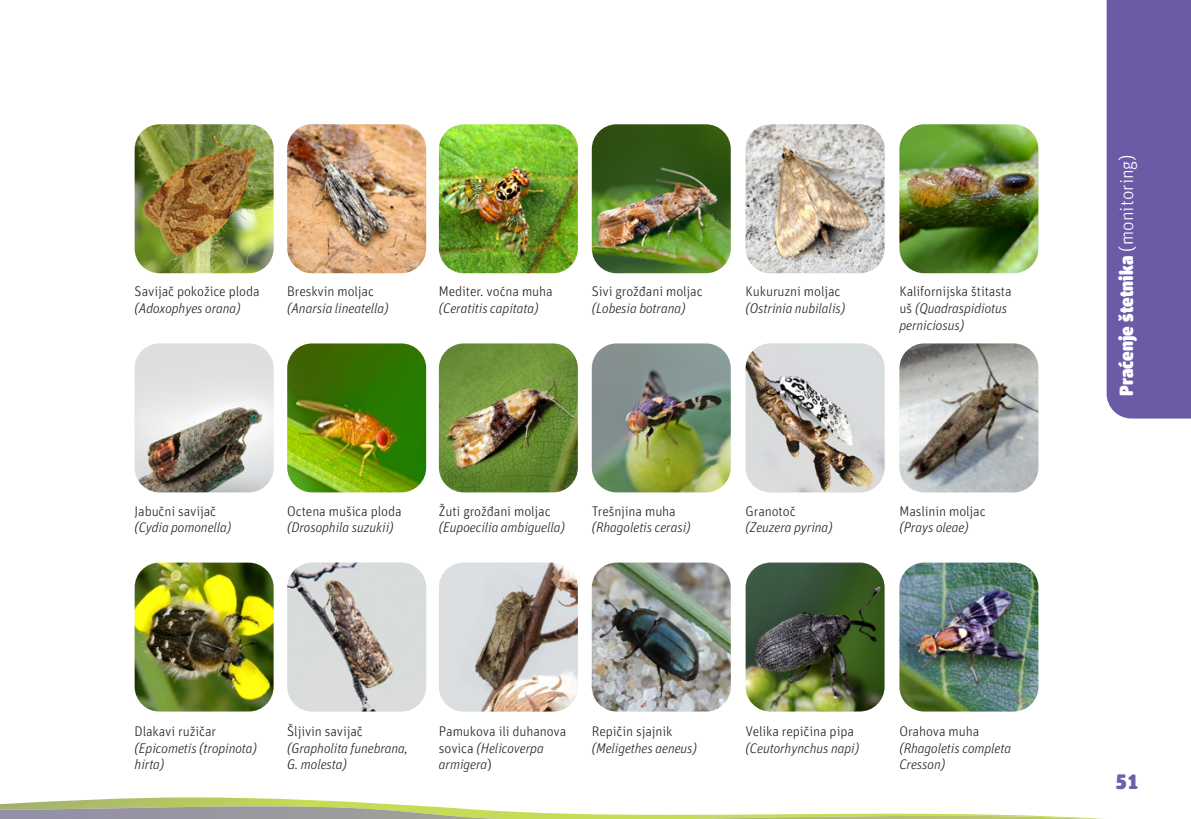
<style>
.page{position:relative;width:1191px;height:819px;background:#fff}
.page>*{position:absolute;margin:0;border:0;box-sizing:border-box;transform-origin:0 0}
.broj_stranice{font:900 21px "FF Unit Rounded Pro";color:#6e5fa9}
.stranica_oznaka_kategorije{font:900 19.25px "FF Unit Rounded Pro";color:#fff}
.tablica{font:italic 300 14px/16.8px "FF Unit Pro";letter-spacing:-.01em;color:#231f20}
.tablica-2{font:300 14px/16.8px "FF Unit Rounded Pro";letter-spacing:-.01em;color:#231f20}
.s1{font-family:"FF Unit Pro";font-style:italic}
.s2{font-family:"FF Unit Rounded Pro";font-style:normal}
.s3{font-weight:300}
</style>
<div class="page">
<svg style="left:0;top:797px;width:1104px;height:22px"></svg>
<div style="left:1106px;top:0;width:85px;height:418px;background:#6b5ba7"></div>
<img style="left:135px;top:124px;width:139px;height:149px">
<img style="left:592px;top:124px;width:138px;height:149px">
<img style="left:592px;top:343px;width:138px;height:149px">
<img style="left:592px;top:562px;width:138px;height:149px">
<img style="left:135px;top:343px;width:139px;height:149px">
<img style="left:439px;top:343px;width:139px;height:149px">
<img style="left:287px;top:124px;width:139px;height:149px">
<img style="left:745px;top:124px;width:139px;height:149px">
<img style="left:745px;top:343px;width:139px;height:149px">
<img style="left:745px;top:562px;width:139px;height:149px">
<img style="left:899px;top:562px;width:139px;height:149px">
<img style="left:287px;top:343px;width:139px;height:149px">
<img style="left:287px;top:562px;width:139px;height:149px">
<img style="left:439px;top:124px;width:139px;height:149px">
<img style="left:899px;top:124px;width:139px;height:149px">
<img style="left:899px;top:343px;width:139px;height:149px">
<img style="left:135px;top:562px;width:139px;height:149px">
<img style="left:439px;top:562px;width:139px;height:149px">
<p class="tablica-2" style="left:135px;top:282px;width:127px">Savijač pokožice ploda <span class="s1">(Adoxophyes orana)</span></p>
<p class="tablica" style="left:287px;top:282px;width:103px"><span class="s2">Breskvin moljac </span>(Anarsia lineatella)</p>
<p class="tablica" style="left:439px;top:282px;width:115px"><span class="s2">Mediter. voćna muha </span>(Ceratitis capitata)</p>
<p class="tablica-2" style="left:592px;top:282px;width:112px">Sivi grožđani moljac <span class="s1">(Lobesia botrana)</span></p>
<p class="tablica" style="left:745px;top:282px;width:101px"><span class="s2">Kukuruzni moljac </span>(Ostrinia nubilalis)</p>
<p class="tablica" style="left:899px;top:282px;width:114px"><span class="s2">Kalifornijska štitasta uš</span> (Quadraspidiotus perniciosus)</p>
<p class="stranica_oznaka_kategorije" style="left:1112px;top:396px;width:243px;rotate:-90deg">Praćenje štetnika <span class="s3">(monitoring)</span></p>
<p class="tablica" style="left:135px;top:502px;width:98px"><span class="s2">Jabučni savijač </span>(Cydia pomonella)</p>
<p class="tablica" style="left:287px;top:502px;width:116px"><span class="s2">Octena mušica ploda </span>(Drosophila suzukii)</p>
<p class="tablica-2" style="left:439px;top:502px;width:113px">Žuti grožđani moljac</p>
<p class="tablica" style="left:439px;top:518px;width:128px">(Eupoecilia ambiguella)</p>
<p class="tablica" style="left:592px;top:502px;width:100px"><span class="s2">Trešnjina muha </span>(Rhagoletis cerasi)</p>
<p class="tablica" style="left:745px;top:502px;width:89px"><span class="s2">Granotoč </span>(Zeuzera pyrina)</p>
<p class="tablica-2" style="left:899px;top:502px;width:88px">Maslinin moljac <span class="s1">(Prays oleae)</span></p>
<p class="tablica" style="left:135px;top:722px;width:124px"><span class="s2">Dlakavi ružičar </span>(Epicometis (tropinota) hirta)</p>
<p class="tablica" style="left:287px;top:722px;width:122px"><span class="s2">Šljivin savijač </span>(Grapholita funebrana,<br>G. molesta)</p>
<p class="tablica-2" style="left:439px;top:722px;width:129px">Pamukova ili duhanova sovica <span class="s1">(Helicoverpa armigera</span>)</p>
<p class="tablica" style="left:592px;top:722px;width:107px"><span class="s2">Repičin sjajnik </span>(Meligethes aeneus)</p>
<p class="tablica" style="left:745px;top:722px;width:115px"><span class="s2">Velika repičina pipa </span>(Ceutorhynchus napi)</p>
<p class="tablica" style="left:899px;top:722px;width:113px"><span class="s2">Orahova muha </span>(Rhagoletis completa<br>Cresson)</p>
<p class="broj_stranice" style="left:1115px;top:765px;width:25px">51</p>
</div>
